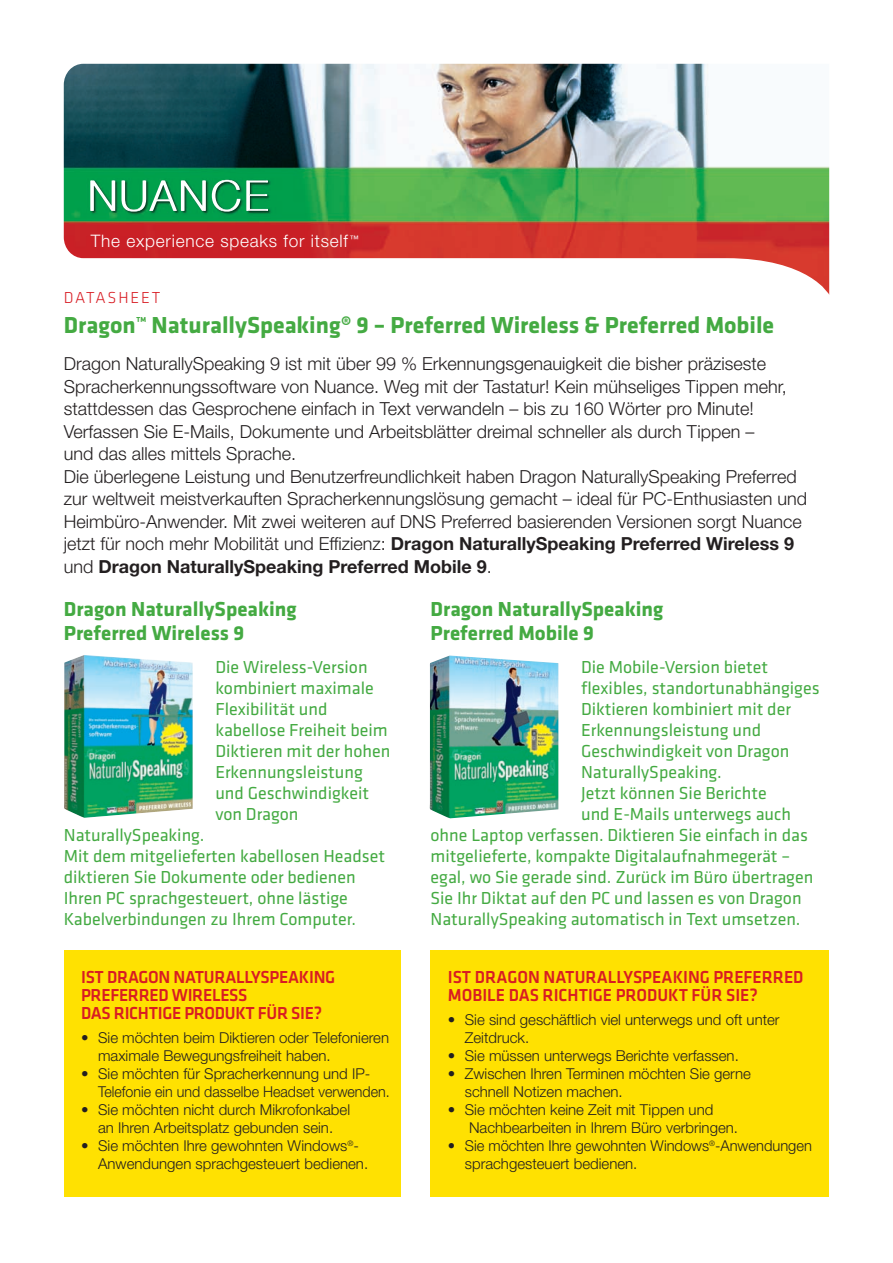
<style>
.page{position:relative;width:893px;height:1263px;background:#fff}
.page>*{position:absolute;margin:0;border:0;box-sizing:border-box;transform-origin:0 0}
.t1{font:700 24px "Klavika";color:#44aa42}
.t2{font:700 21px/24px "Klavika";color:#44aa42}
.t3{font:300 18px/22.5px "Helvetica Neue";color:#231f20}
.t4{font:18px/21px "Klavika";color:#44aa42}
.t5{font:500 18px/18px "Klavika";letter-spacing:-.015em;color:#d81c23;scale:.95 1}
.t6{font:300 17.25px "Helvetica Neue";letter-spacing:.045em;color:#fff}
.t7{font:300 16.5px "Klavika";letter-spacing:.11em;color:#d81c23}
.t8{font:300 15px/18px "Helvetica Neue";color:#231f20}
.s1{font-weight:700}
</style>
<div class="page">
<img style="left:64px;top:64px;width:765px;height:230px">
<svg style="left:91px;top:180px;width:177px;height:32px"></svg>
<div style="left:64px;top:950px;width:337px;height:246px;background:#ffe101"></div>
<div style="left:430px;top:950px;width:399px;height:246px;background:#ffe101"></div>
<img style="left:429px;top:655px;width:129px;height:163px">
<img style="left:64px;top:655px;width:129px;height:163px">
<p class="t6" style="left:91px;top:235px;width:269px">The experience speaks for itself <sup>™</sup></p>
<p class="t7" style="left:64px;top:292px;width:98px">DATASHEET</p>
<h1 class="t1" style="left:64px;top:317px;width:712px">Dragon™ NaturallySpeaking® 9 – Preferred Wireless &amp; Preferred Mobile</h1>
<p class="t3" style="left:64px;top:354px;width:745px">Dragon NaturallySpeaking 9 ist mit über 99 % Erkennungsgenauigkeit die bisher präziseste Spracherkennungssoftware von Nuance. Weg mit der Tastatur! Kein mühseliges Tippen mehr, stattdessen das Gesprochene einfach in Text verwandeln – bis zu 160 Wörter pro Minute!<br>Verfassen Sie E-Mails, Dokumente und Arbeitsblätter dreimal schneller als durch Tippen –<br>und das alles mittels Sprache.<br>Die überlegene Leistung und Benutzerfreundlichkeit haben Dragon NaturallySpeaking Preferred zur weltweit meistverkauften Spracherkennungslösung gemacht – ideal für PC-Enthusiasten und Heimbüro-Anwender. Mit zwei weiteren auf DNS Preferred basierenden Versionen sorgt Nuance jetzt für noch mehr Mobilität und Effizienz: <span class="s1">Dragon NaturallySpeaking Preferred Wireless 9 </span>und <span class="s1">Dragon NaturallySpeaking Preferred Mobile 9</span>.</p>
<p class="t2" style="left:64px;top:599px;width:234px">Dragon NaturallySpeaking<br>Preferred Wireless 9</p>
<p class="t4" style="left:215px;top:658px;width:177px">Die Wireless-Version kombiniert maximale<br>Flexibilität und kabellose Freiheit beim<br>Diktieren mit der hohen<br>Erkennungsleistung und Geschwindigkeit von Dragon</p>
<p class="t4" style="left:64px;top:826px;width:323px">NaturallySpeaking.<br>Mit dem mitgelieferten kabellosen Headset diktieren Sie Dokumente oder bedienen Ihren PC sprachgesteuert, ohne lästige Kabelverbindungen zu Ihrem Computer.</p>
<p class="t5" style="left:81px;top:970px;width:269px">IST DRAGON NATURALLYSPEAKING<br>PREFERRED WIRELESS<br>DAS RICHTIGE PRODUKT FÜR SIE?</p>
<p class="t8" style="left:98px;top:1030px;width:292px;text-indent:-17px">• Sie möchten beim Diktieren oder Telefonieren maximale Bewegungsfreiheit haben.</p>
<p class="t8" style="left:98px;top:1066px;width:293px;text-indent:-17px">• Sie möchten für Spracherkennung und IP-<br>Telefonie ein und dasselbe Headset verwenden.</p>
<p class="t8" style="left:81px;top:1102px;width:271px;text-align:center">• Sie möchten nicht durch Mikrofonkabel an Ihren Arbeitsplatz gebunden sein.</p>
<p class="t8" style="left:98px;top:1138px;width:272px;text-indent:-17px">• Sie möchten Ihre gewohnten Windows<sup>®</sup>-<br>Anwendungen sprachgesteuert bedienen.</p>
<p class="t2" style="left:431px;top:599px;width:234px">Dragon NaturallySpeaking<br>Preferred Mobile 9</p>
<p class="t4" style="left:581px;top:658px;width:189px">Die Mobile-Version bietet</p>
<p class="t4" style="left:581px;top:679px;width:240px">flexibles, standortunabhängiges</p>
<p class="t4" style="left:581px;top:700px;width:211px">Diktieren kombiniert mit der</p>
<p class="t4" style="left:581px;top:721px;width:182px">Erkennungsleistung und</p>
<p class="t4" style="left:581px;top:742px;width:210px">Geschwindigkeit von Dragon</p>
<p class="t4" style="left:581px;top:763px;width:142px">NaturallySpeaking.</p>
<p class="t4" style="left:581px;top:784px;width:187px">Jetzt können Sie Berichte</p>
<p class="t4" style="left:581px;top:805px;width:212px">und E-Mails unterwegs auch</p>
<p class="t4" style="left:431px;top:826px;width:379px">ohne Laptop verfassen. Diktieren Sie einfach in das</p>
<p class="t4" style="left:431px;top:847px;width:361px">mitgelieferte, kompakte Digitalaufnahmegerät –</p>
<p class="t4" style="left:431px;top:868px;width:384px">egal, wo Sie gerade sind. Zurück im Büro übertragen</p>
<p class="t4" style="left:431px;top:889px;width:373px">Sie Ihr Diktat auf den PC und lassen es von Dragon</p>
<p class="t4" style="left:431px;top:910px;width:372px">NaturallySpeaking automatisch in Text umsetzen.</p>
<p class="t5" style="left:448px;top:970px;width:376px">IST DRAGON NATURALLYSPEAKING PREFERRED<br>MOBILE DAS RICHTIGE PRODUKT FÜR SIE?</p>
<p class="t8" style="left:465px;top:1012px;width:316px;text-indent:-17px">• Sie sind geschäftlich viel unterwegs und oft unter<br>Zeitdruck.</p>
<p class="t8" style="left:448px;top:1048px;width:292px">• Sie müssen unterwegs Berichte verfassen.</p>
<p class="t8" style="left:465px;top:1066px;width:288px;text-indent:-17px">• Zwischen Ihren Terminen möchten Sie gerne schnell Notizen machen.</p>
<p class="t8" style="left:469px;top:1102px;width:271px;text-indent:-21px">• Sie möchten keine Zeit mit Tippen und<br>Nachbearbeiten in Ihrem Büro verbringen.</p>
<p class="t8" style="left:465px;top:1138px;width:349px;text-indent:-17px">• Sie möchten Ihre gewohnten Windows<sup>®</sup>-Anwendungen sprachgesteuert bedienen.</p>
</div>
